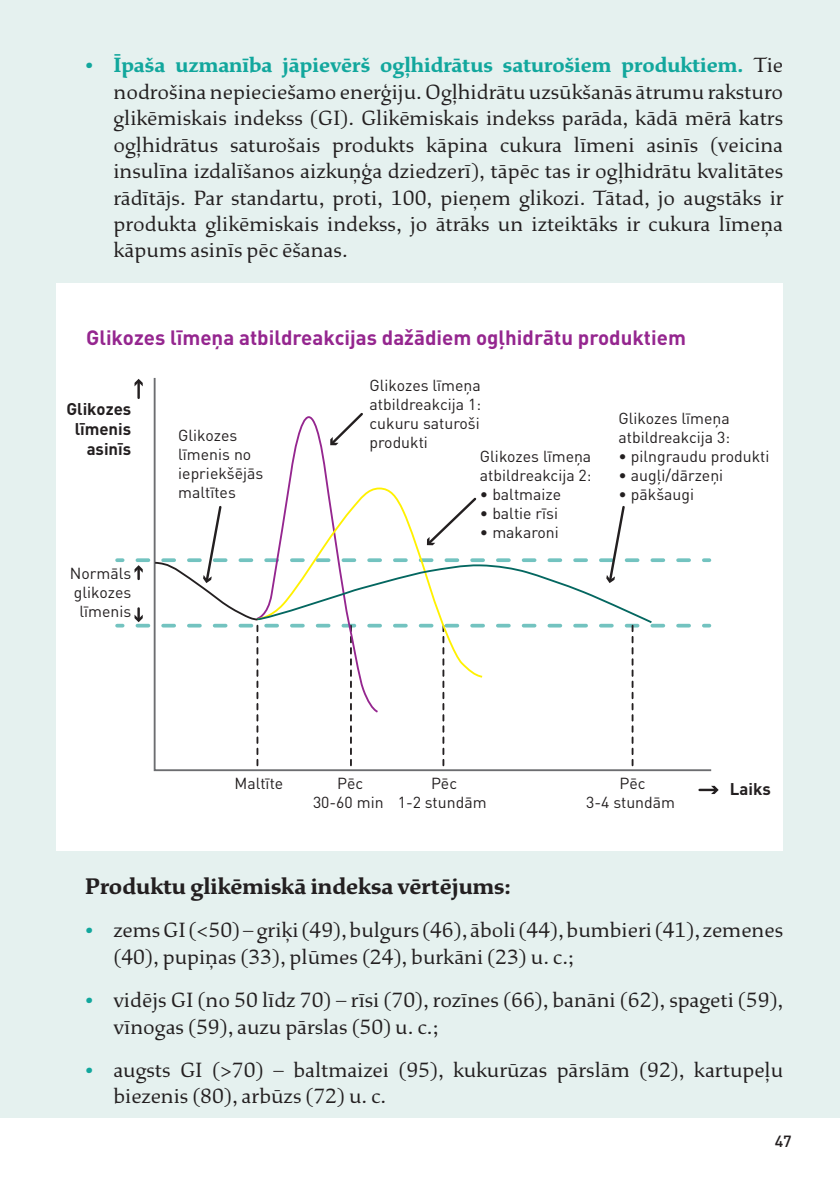
<style>
.page{position:relative;width:840px;height:1191px;background:#fff}
.page>*{position:absolute;margin:0;border:0;box-sizing:border-box;transform-origin:0 0}
.t1{font:700 24px "Study";color:#231f20}
.t2{font:22px/26.4px "Study";color:#231f20}
.t3{font:700 20.4px "DIN Pro";color:#95268f}
.t4{font:700 16.8px/20.2px "DIN Pro";color:#231f20;text-align:right}
.t5{font:500 16px "DIN Pro";color:#231f20}
.t6{font:15.8px/19px "DIN Pro";color:#231f20;text-align:center}
.s1{font-weight:700;color:#12a79d}
</style>
<div class="page">
<div style="left:0;top:0;width:839px;height:1117px;background:#e5f1ef"></div>
<div style="left:57px;top:283px;width:725px;height:567px;background:#fff"></div>
<svg style="left:153px;top:377px;width:559px;height:395px"></svg>
<svg style="left:117px;top:624px;width:6px;height:3px"></svg>
<svg style="left:703px;top:624px;width:6px;height:3px"></svg>
<svg style="left:117px;top:558px;width:6px;height:4px"></svg>
<svg style="left:703px;top:558px;width:6px;height:4px"></svg>
<hr style="left:137px;top:381px;width:3px;height:17px;background:#231f20">
<svg style="left:134px;top:379px;width:9px;height:7px"></svg>
<hr style="left:699px;top:788px;width:16px;height:3px;background:#231f20">
<svg style="left:710px;top:786px;width:8px;height:8px"></svg>
<svg style="left:134px;top:410px;width:562px;height:357px"></svg>
<p class="t2" style="left:113px;top:52px;width:671px;text-align:justify;text-indent:-28px"><span class="s1">• Īpaša uzmanība jāpievērš ogļhidrātus saturošiem produktiem.</span> Tie nodrošina nepieciešamo enerģiju. Ogļhidrātu uzsūkšanās ātrumu raksturo glikēmiskais indekss (GI). Glikēmiskais indekss parāda, kādā mērā katrs ogļhidrātus saturošais produkts kāpina cukura līmeni asinīs (veicina insulīna izdalīšanos aizkuņģa dziedzerī), tāpēc tas ir ogļhidrātu kvalitātes rādītājs. Par standartu, proti, 100, pieņem glikozi. Tātad, jo augstāks ir produkta glikēmiskais indekss, jo ātrāks un izteiktāks ir cukura līmeņa kāpums asinīs pēc ēšanas.</p>
<p class="t3" style="left:86px;top:324px;width:601px">Glikozes līmeņa atbildreakcijas dažādiem ogļhidrātu produktiem</p>
<p class="t4" style="left:66px;top:398px;width:66px">Glikozes līmenis asinīs</p>
<p class="t6" style="left:70px;top:563px;width:63px;text-align:right">Normāls glikozes līmenis</p>
<p class="t6" style="left:178px;top:425px;width:86px;text-align:left">Glikozes līmenis no iepriekšējās maltītes</p>
<p class="t6" style="left:369px;top:375px;width:113px;text-align:justify">Glikozes līmeņa atbildreakcija 1: cukuru saturoši produkti</p>
<p class="t6" style="left:479px;top:445px;width:113px;text-align:left">Glikozes līmeņa atbildreakcija 2:</p>
<p class="t6" style="left:479px;top:483px;width:83px">• baltmaize</p>
<p class="t6" style="left:479px;top:502px;width:80px">• baltie rīsi</p>
<p class="t6" style="left:479px;top:521px;width:80px">• makaroni</p>
<p class="t6" style="left:618px;top:408px;width:113px;text-align:left">Glikozes līmeņa atbildreakcija 3:</p>
<p class="t6" style="left:618px;top:446px;width:152px">• pilngraudu produkti</p>
<p class="t6" style="left:618px;top:465px;width:106px">• augļi/dārzeņi</p>
<p class="t6" style="left:618px;top:484px;width:77px">• pākšaugi</p>
<p class="t6" style="left:234px;top:773px;width:50px">Maltīte</p>
<p class="t6" style="left:313px;top:773px;width:72px">Pēc<br>30-60 min</p>
<p class="t6" style="left:397px;top:773px;width:90px">Pēc<br>1-2 stundām</p>
<p class="t6" style="left:585px;top:773px;width:90px">Pēc<br>3-4 stundām</p>
<p class="t4" style="left:729px;top:778px;width:42px">Laiks</p>
<p class="t1" style="left:85px;top:872px;width:427px">Produktu glikēmiskā indeksa vērtējums:</p>
<p class="t2" style="left:113px;top:917px;width:670px;text-indent:-28px"><span class="s1">•</span> zems GI (&lt;50) – griķi (49), bulgurs (46), āboli (44), bumbieri (41), zemenes (40), pupiņas (33), plūmes (24), burkāni (23) u. c.;</p>
<p class="t2" style="left:113px;top:987px;width:671px;text-indent:-28px"><span class="s1">•</span> vidējs GI (no 50 līdz 70) – rīsi (70), rozīnes (66), banāni (62), spageti (59), vīnogas (59), auzu pārslas (50) u. c.;</p>
<p class="t2" style="left:113px;top:1057px;width:670px;text-indent:-28px"><span class="s1">•</span> augsts GI (&gt;70) – baltmaizei (95), kukurūzas pārslām (92), kartupeļu biezenis (80), arbūzs (72) u. c.</p>
<p class="t5" style="left:774px;top:1129px;width:19px">47</p>
</div>
